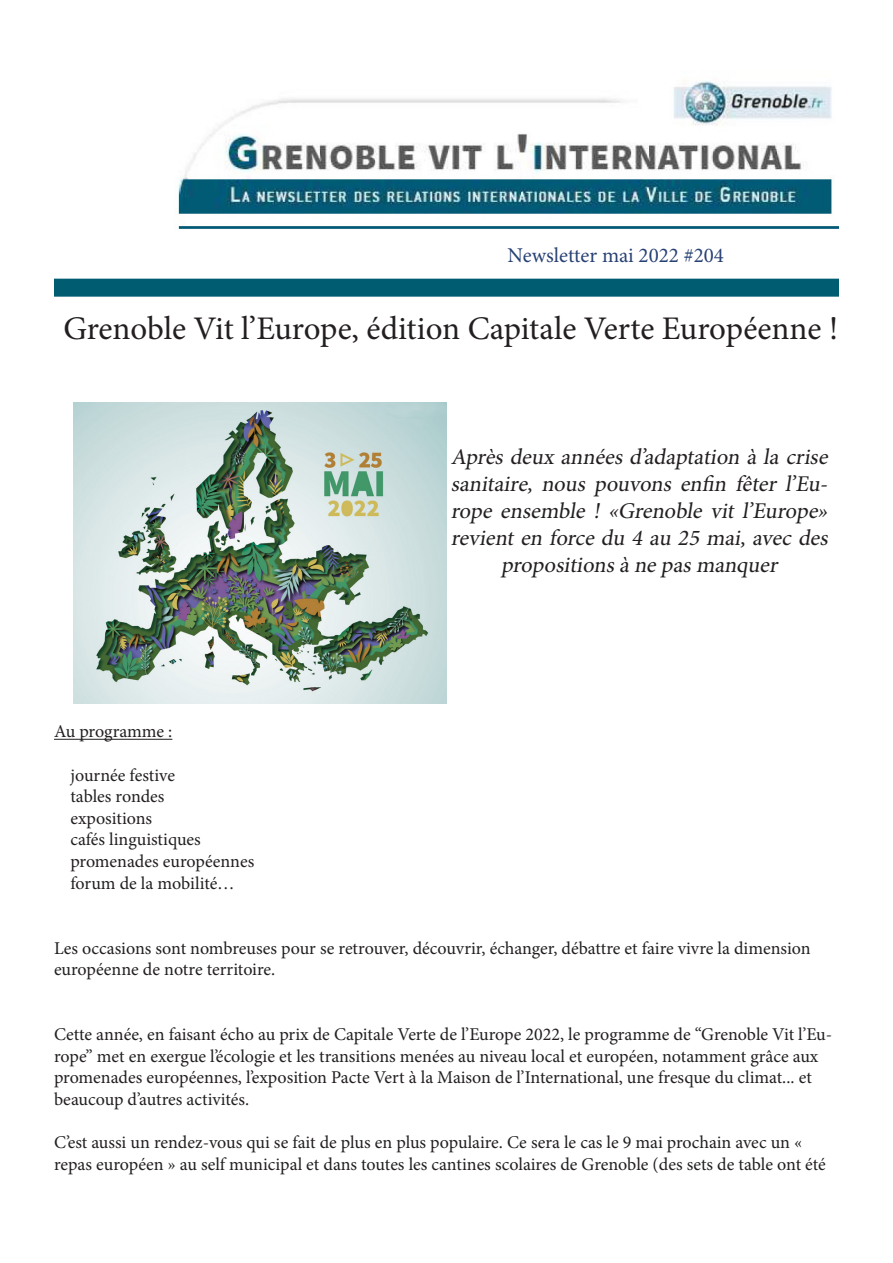
<style>
.page{position:relative;width:893px;height:1263px;background:#fff}
.page>*{position:absolute;margin:0;border:0;box-sizing:border-box;transform-origin:0 0}
.titre_article_1{font:33px "Minion Pro";letter-spacing:-.005em;color:#231f20}
.bordure___titres___c{font:italic 22.5px/27px "Minion Pro";color:#231f20;text-align:center}
.couverture_page_1{font:21px "Minion Pro";color:#284174}
.t1{font:18px/21.6px "Minion Pro";color:#231f20}
</style>
<div class="page">
<img style="left:178px;top:80px;width:661px;height:149px">
<div style="left:54px;top:279px;width:785px;height:18px;background:#005c71"></div>
<hr style="left:54px;top:739px;width:118px;height:1px;background:#231f20">
<img style="left:73px;top:402px;width:373px;height:302px">
<p class="couverture_page_1" style="left:508px;top:241px;width:218px">Newsletter mai 2022 #204</p>
<p class="titre_article_1" style="left:63px;top:306px;width:776px">Grenoble Vit l’Europe, édition Capitale Verte Européenne !</p>
<p class="t1" style="left:54px;top:721px;width:120px">Au programme :</p>
<p class="t1" style="left:70px;top:764px;width:106px">journée festive</p>
<p class="t1" style="left:70px;top:786px;width:96px">tables rondes</p>
<p class="t1" style="left:70px;top:807px;width:83px">expositions</p>
<p class="t1" style="left:70px;top:829px;width:132px">cafés linguistiques</p>
<p class="t1" style="left:70px;top:851px;width:185px">promenades européennes</p>
<p class="t1" style="left:70px;top:872px;width:166px">forum de la mobilité…</p>
<p class="bordure___titres___c" style="left:451px;top:444px;width:383px">Après deux années d’adaptation à la crise sanitaire, nous pouvons enfin fêter l’Eu&shy;rope ensemble ! «Grenoble vit l’Europe» revient en force du 4 au 25 mai, avec des propositionsà ne pasmanquer</p>
<p class="t1" style="left:54px;top:937px;width:758px">Les occasions sont nombreuses pour se retrouver, découvrir, échanger, débattre et faire vivre la dimension européenne de notre territoire.</p>
<p class="t1" style="left:54px;top:1023px;width:780px">Cette année, en faisant écho au prix de Capitale Verte de l’Europe 2022, le programme de “Grenoble Vit l’Eu&shy;rope” met en exergue l’écologie et les transitions menées au niveau local et européen, notamment grâce aux promenades européennes, l’exposition Pacte Vert à la Maison de l’International, une fresque du climat... et beaucoup d’autres activités.</p>
<p class="t1" style="left:54px;top:1131px;width:773px">C’est aussi un rendez-vous qui se fait de plus en plus populaire. Ce sera le cas le 9 mai prochain avec un « repas européen » au self municipal et dans toutes les cantines scolaires de Grenoble (des sets de table ont été</p>
</div>
